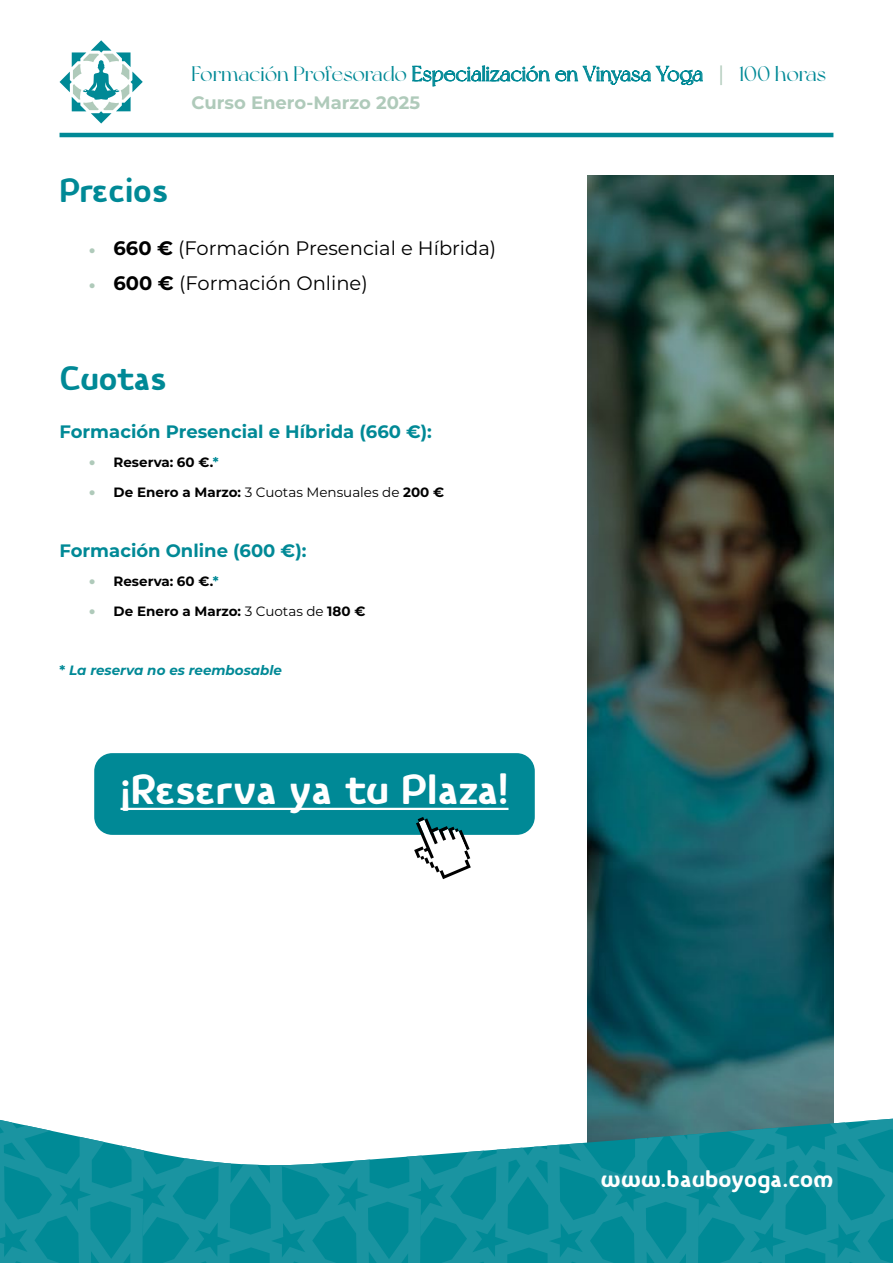
<style>
.page{position:relative;width:893px;height:1263px;background:#fff}
.page>*{position:absolute;margin:0;border:0;box-sizing:border-box;transform-origin:0 0}
.t1{font:700 45px "Vulgat";letter-spacing:-.02em;color:#fff}
.t2{font:700 36px "Vulgat";letter-spacing:-.015em;color:#008996}
.t3{font:700 25.5px "Vulgat";letter-spacing:-.015em;color:#fff}
.t4{font:21px "New York";color:#008996}
.t5{font:19.5px "Montserrat";color:#000}
.t6{font:700 18px "Montserrat";color:#008996}
.t7{font:700 18px "Montserrat";color:#afcaba}
.t8{font:700 13.5px "Montserrat";color:#000}
.t9{font:italic 700 13.5px "Montserrat";color:#008996}
.s1{font-family:"Montserrat Alternates";color:#afcaba}
.s2{font-weight:900;font-size:15px;color:#afcaba}
.s3{font-weight:700}
.s4{color:#008996}
.s5{font-weight:400}
.s6{font-style:normal}
</style>
<div class="page">
<hr style="left:60px;top:133px;width:773px;height:4px;background:#008996">
<svg style="left:60px;top:40px;width:83px;height:84px"></svg>
<img style="left:587px;top:175px;width:246px;height:943px">
<div style="left:94px;top:753px;width:441px;height:82px;background:#008996;border-radius:18px"></div>
<hr style="left:120px;top:808px;width:388px;height:2px;background:#fff">
<svg style="left:414px;top:817px;width:57px;height:62px"></svg>
<svg style="left:0;top:1118px;width:893px;height:145px;background:#339fa9"></svg>
<h3 class="t4" style="left:192px;top:61px;width:636px">Formación Profesorado Especialización en Vinyasa Yoga <span class="s1">|</span> 100 horas</h3>
<h3 class="t7" style="left:192px;top:90px;width:230px">Curso Enero-Marzo 2025</h3>
<h2 class="t2" style="left:60px;top:170px;width:111px">Precios</h2>
<h3 class="t5" style="left:89px;top:235px;width:409px"><span class="s2">•</span> <span class="s3">660 €</span> (Formación Presencial e Híbrida)</h3>
<h3 class="t5" style="left:89px;top:270px;width:280px"><span class="s2">•</span> <span class="s3">600 €</span> (Formación Online)</h3>
<h2 class="t2" style="left:60px;top:358px;width:109px">Cuotas</h2>
<h3 class="t6" style="left:60px;top:418px;width:374px">Formación Presencial e Híbrida (660 €):</h3>
<p class="t8" style="left:89px;top:453px;width:131px"><span class="s2">•</span> Reserva: 60 €.<span class="s4">*</span></p>
<p class="t8" style="left:89px;top:482px;width:356px"><span class="s2">•</span> De Enero a Marzo: <span class="s5">3 Cuotas Mensuales de</span> 200 €</p>
<h3 class="t6" style="left:60px;top:537px;width:249px">Formación Online (600 €):</h3>
<p class="t8" style="left:89px;top:572px;width:131px"><span class="s2">•</span> Reserva: 60 €.<span class="s4">*</span></p>
<p class="t8" style="left:89px;top:601px;width:278px"><span class="s2">•</span> De Enero a Marzo: <span class="s5">3 Cuotas de</span> 180 €</p>
<p class="t9" style="left:60px;top:660px;width:224px"><span class="s6">*</span> La reserva no es reembosable</p>
<h1 class="t1" style="left:120px;top:763px;width:389px">¡Reserva ya tu Plaza!</h1>
<h3 class="t3" style="left:601px;top:1164px;width:234px">www.bauboyoga.com</h3>
</div>
